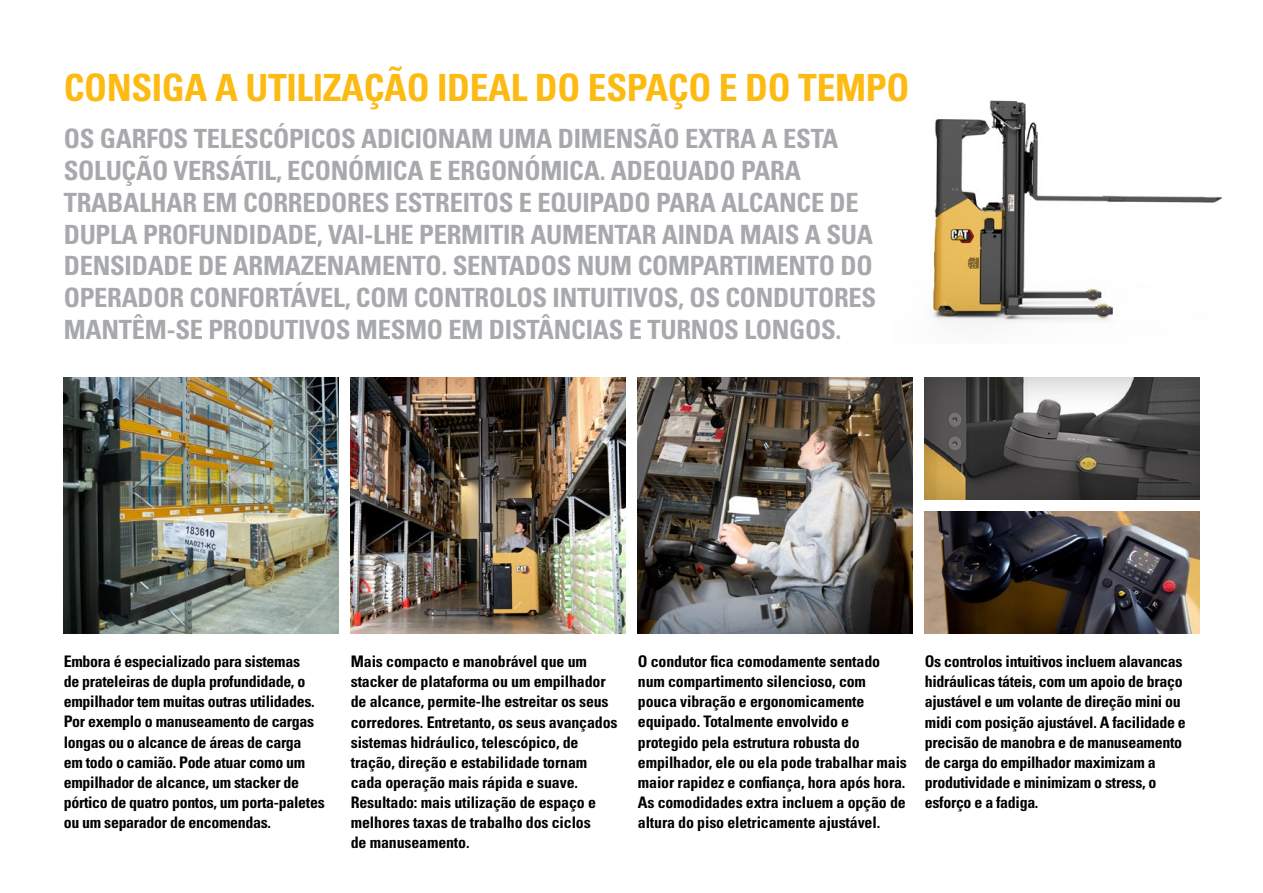
<style>
.page{position:relative;width:1263px;height:893px;background:#fff}
.page>*{position:absolute;margin:0;border:0;box-sizing:border-box;transform-origin:0 0}
.t1{font:37.5px "Univers LTCYR 67 Bold Cond";letter-spacing:-.01em;color:#fdba12}
.t2{font:26.55px/31.8px "Univers LTCYR 67 Bold Cond";letter-spacing:-.01em;color:#a7a9ac}
.t3{font:15.9px/20.1px "Univers LTCYR 67 Bold Cond";letter-spacing:-.01em;color:#000}
</style>
<div class="page">
<div style="left:64px;top:376px;width:276px;height:260px;background:#000;opacity:.14"></div>
<div style="left:638px;top:376px;width:276px;height:260px;background:#000;opacity:.25"></div>
<img style="left:925px;top:512px;width:274px;height:122px">
<img style="left:930px;top:100px;width:292px;height:222px">
<img style="left:351px;top:377px;width:274px;height:257px">
<div style="left:924px;top:377px;width:277px;height:124px;background:#000;opacity:.3"></div>
<h1 class="t1" style="left:64px;top:65px;width:847px">CONSIGA A UTILIZAÇÃO IDEAL DO ESPAÇO E DO TEMPO</h1>
<p class="t2" style="left:64px;top:122px;width:814px">OS GARFOS TELESCÓPICOS ADICIONAM UMA DIMENSÃO EXTRA A ESTA SOLUÇÃO VERSÁTIL, ECONÓMICA E ERGONÓMICA. ADEQUADO PARA TRABALHAR EM CORREDORES ESTREITOS E EQUIPADO PARA ALCANCE DE DUPLA PROFUNDIDADE, VAI-LHE PERMITIR AUMENTAR AINDA MAIS A SUA DENSIDADE DE ARMAZENAMENTO. SENTADOS NUM COMPARTIMENTO DO OPERADOR CONFORTÁVEL, COM CONTROLOS INTUITIVOS, OS CONDUTORES MANTÊM-SE PRODUTIVOS MESMO EM DISTÂNCIAS E TURNOS LONGOS.</p>
<p class="t3" style="left:638px;top:651px;width:271px">O condutor fica comodamente sentado num compartimento silencioso, com pouca vibração e ergonomicamente equipado. Totalmente envolvido e protegido pela estrutura robusta do empilhador, ele ou ela pode trabalhar mais maior rapidez e confiança, hora após hora.<br>As comodidades extra incluem a opção de altura do piso eletricamente ajustável.</p>
<p class="t3" style="left:64px;top:651px;width:262px">Embora é especializado para sistemas<br>de prateleiras de dupla profundidade, o empilhador tem muitas outras utilidades.<br>Por exemplo o manuseamento de cargas longas ou o alcance de áreas de carga<br>em todo o camião. Pode atuar como um empilhador de alcance, um stacker de pórtico de quatro pontos, um porta-paletes ou um separador de encomendas.</p>
<p class="t3" style="left:925px;top:651px;width:262px">Os controlos intuitivos incluem alavancas hidráulicas táteis, com um apoio de braço ajustável e um volante de direção mini ou midi com posição ajustável. A facilidade e precisão de manobra e de manuseamento de carga do empilhador maximizam a produtividade e minimizam o stress, o esforço e a fadiga.</p>
<p class="t3" style="left:351px;top:651px;width:268px">Mais compacto e manobrável que um stacker de plataforma ou um empilhador de alcance, permite-lhe estreitar os seus corredores. Entretanto, os seus avançados sistemas hidráulico, telescópico, de tração, direção e estabilidade tornam cada operação mais rápida e suave.<br>Resultado: mais utilização de espaço e melhores taxas de trabalho dos ciclos<br>de manuseamento.</p>
</div>
